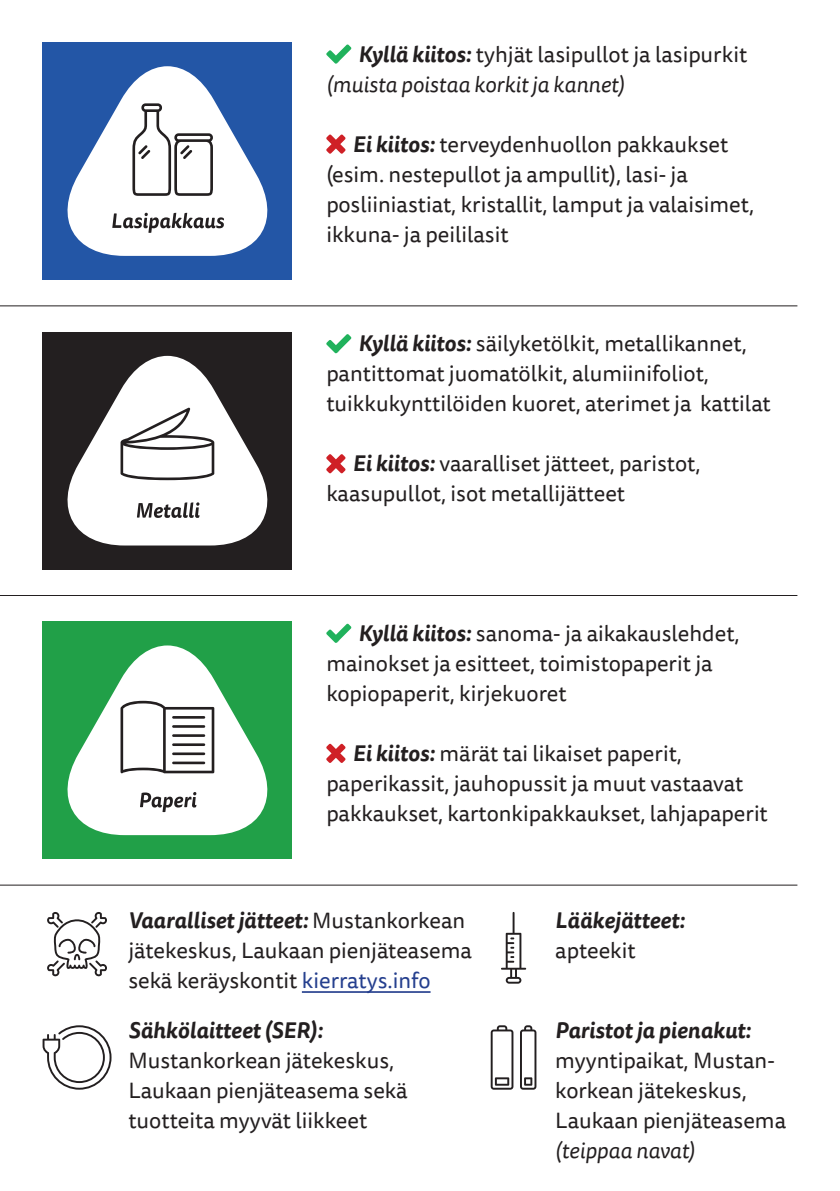
<style>
.page{position:relative;width:840px;height:1191px;background:#fff}
.page>*{position:absolute;margin:0;border:0;box-sizing:border-box;transform-origin:0 0}
.leipis__KLO{font:22px/30px "Tisa Sans Pro";color:#231f20}
.leipis__KLO-2{font:italic 22px/30px "Tisa Sans Pro";color:#231f20}
.leipis__KLO-3{font:italic 700 22px "Tisa Sans Pro";color:#231f20}
.s1{font-weight:700}
.s2{font-style:normal}
.s3{font-weight:700;font-style:italic}
.s4{color:#253f8e}
.s5{font-style:italic}
</style>
<div class="page">
<hr style="left:0;top:884px;width:797px;height:1px;background:#231f20">
<hr style="left:0;top:595px;width:797px;height:1px;background:#231f20">
<hr style="left:0;top:305px;width:797px;height:1px;background:#231f20">
<svg style="left:326px;top:624px;width:25px;height:19px"></svg>
<svg style="left:326px;top:744px;width:19px;height:19px"></svg>
<svg style="left:326px;top:334px;width:25px;height:19px"></svg>
<svg style="left:326px;top:454px;width:19px;height:19px"></svg>
<svg style="left:326px;top:45px;width:25px;height:19px"></svg>
<svg style="left:326px;top:135px;width:19px;height:19px"></svg>
<div style="left:43px;top:43px;width:249px;height:236px;background:#2356a6"></div>
<svg style="left:67px;top:66px;width:201px;height:190px;fill:#fff"></svg>
<svg style="left:112px;top:213px;width:112px;height:20px;background:#b8b7b7"></svg>
<svg style="left:132px;top:103px;width:81px;height:93px;background:#d7d6d6"></svg>
<div style="left:43px;top:332px;width:249px;height:237px;background:#231f20"></div>
<svg style="left:67px;top:356px;width:201px;height:189px;fill:#fff"></svg>
<svg style="left:137px;top:502px;width:62px;height:16px"></svg>
<svg style="left:120px;top:408px;width:94px;height:72px;background:#d9d8d8"></svg>
<div style="left:43px;top:622px;width:249px;height:237px;background:#21a048"></div>
<svg style="left:67px;top:645px;width:201px;height:190px;fill:#fff"></svg>
<svg style="left:140px;top:792px;width:56px;height:20px"></svg>
<svg style="left:120px;top:701px;width:94px;height:72px;background:#cfcece"></svg>
<hr style="left:302px;top:991px;width:128px;height:1px;background:#253f8e">
<svg style="left:47px;top:912px;width:60px;height:64px"></svg>
<svg style="left:501px;top:912px;width:25px;height:71px"></svg>
<svg style="left:43px;top:1025px;width:68px;height:64px"></svg>
<svg style="left:490px;top:1025px;width:46px;height:64px"></svg>
<p class="leipis__KLO-2" style="left:326px;top:40px;width:422px;text-indent:32px"><span class="s1">Kyllä kiitos:</span> <span class="s2">tyhjät lasipullot ja lasipurkit </span>(muista poistaa korkit ja kannet)</p>
<p class="leipis__KLO" style="left:326px;top:130px;width:429px;text-indent:26px"><span class="s3">Ei kiitos:</span> terveydenhuollon pakkaukset (esim. nestepullot ja ampullit), lasi- ja posliiniastiat, kristallit, lamput ja valaisimet, ikkuna- ja peililasit</p>
<p class="leipis__KLO" style="left:326px;top:329px;width:446px;text-indent:32px"><span class="s3">Kyllä kiitos:</span> säilyketölkit, metallikannet, pantittomat juomatölkit, alumiinifoliot, tuikkukynttilöiden kuoret, aterimet ja kattilat</p>
<p class="leipis__KLO" style="left:326px;top:449px;width:375px;text-indent:26px"><span class="s3">Ei kiitos:</span> vaaralliset jätteet, paristot, kaasupullot, isot metallijätteet</p>
<p class="leipis__KLO" style="left:326px;top:619px;width:414px;text-indent:32px"><span class="s3">Kyllä kiitos:</span> sanoma- ja aikakauslehdet, mainokset ja esitteet, toimistopaperit ja kopiopaperit, kirjekuoret</p>
<p class="leipis__KLO" style="left:326px;top:739px;width:443px;text-indent:26px"><span class="s3">Ei kiitos:</span> märät tai likaiset paperit, paperikassit, jauhopussit ja muut vastaavat pakkaukset, kartonkipakkaukset, lahjapaperit</p>
<p class="leipis__KLO" style="left:128px;top:905px;width:345px"><span class="s3">Vaaralliset jätteet:</span> Mustankorkean jätekeskus, Laukaan pienjäteasema sekä keräyskontit <span class="s4">kierratys.info</span></p>
<p class="leipis__KLO-3" style="left:555px;top:903px;width:132px">Lääkejätteet:</p>
<p class="leipis__KLO" style="left:555px;top:935px;width:82px">apteekit</p>
<p class="leipis__KLO" style="left:128px;top:1015px;width:281px"><span class="s3">Sähkölaitteet (SER):<br></span>Mustankorkean jätekeskus,<br>Laukaan pienjäteasema sekä tuotteita myyvät liikkeet</p>
<p class="leipis__KLO" style="left:555px;top:1015px;width:232px"><span class="s3">Paristot ja pienakut: </span>myyntipaikat, Mustan&shy;korkean jätekeskus,<br>Laukaan pienjäteasema <span class="s5">(teippaa navat)</span></p>
</div>
